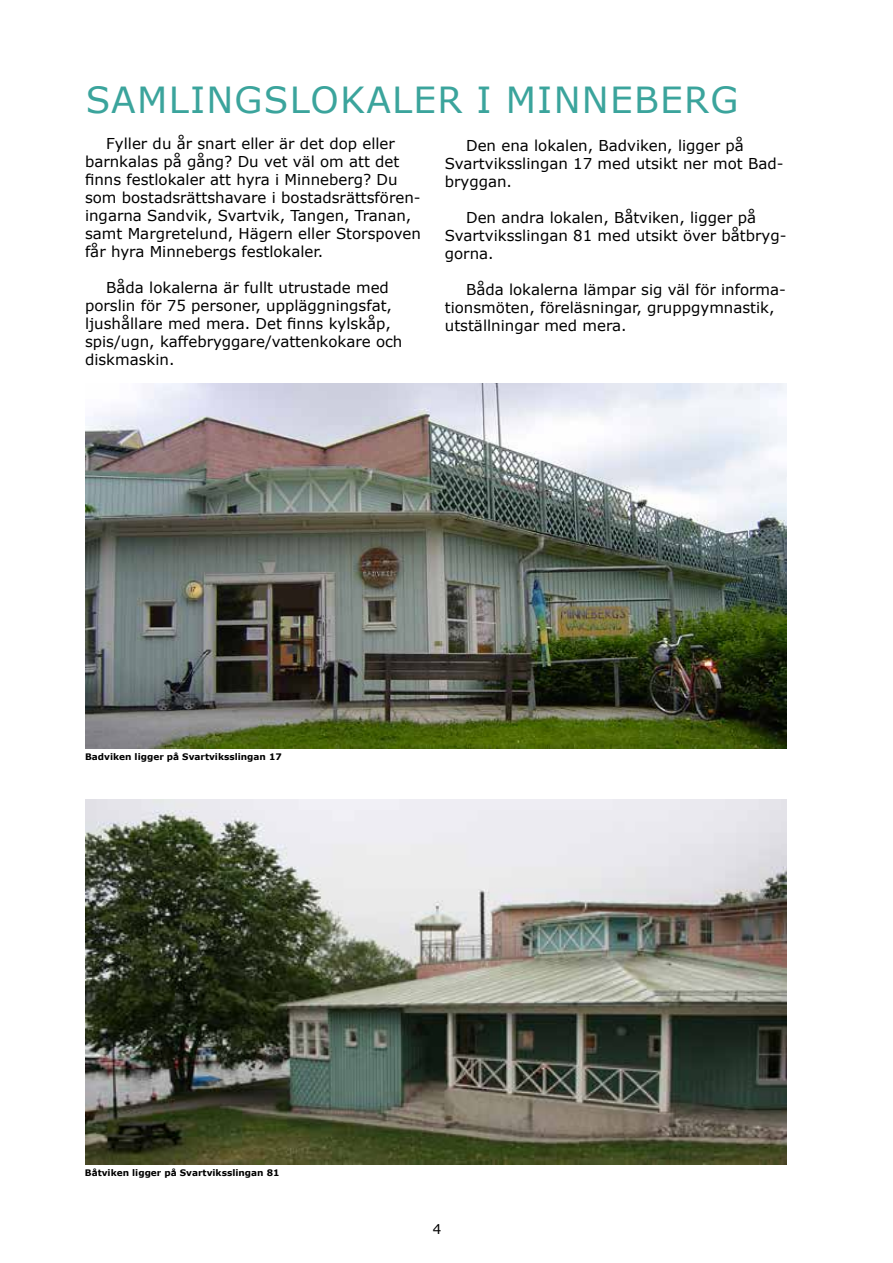
<style>
.page{position:relative;width:893px;height:1263px;background:#fff}
.page>*{position:absolute;margin:0;border:0;box-sizing:border-box;transform-origin:0 0}
.t1{font:36px "Verdana";letter-spacing:.035em;color:#3ba49c}
.t2{font:15px/18px "Verdana";color:#000}
.t3{font:13.5px "Verdana";color:#000}
.t4{font:700 9px "Verdana";color:#000}
</style>
<div class="page">
<img style="left:86px;top:384px;width:701px;height:364px">
<img style="left:85px;top:799px;width:702px;height:365px">
<h1 class="t1" style="left:86px;top:75px;width:654px">SAMLINGSLOKALER I MINNEBERG</h1>
<p class="t2" style="left:85px;top:134px;width:337px;text-indent:21px">Fyller du år snart eller är det dop eller barnkalas på gång? Du vet väl om att det finns festlokaler att hyra i Minneberg? Du som bostadsrättshavare i bostadsrättsfören&shy;ingarna Sandvik, Svartvik, Tangen, Tranan, samt Margretelund, Hägern eller Storspoven får hyra Minnebergs festlokaler.</p>
<p class="t2" style="left:85px;top:278px;width:319px;text-indent:21px">Båda lokalerna är fullt utrustade med porslin för 75 personer, uppläggningsfat, ljushållare med mera. Det finns kylskåp, spis/ugn, kaffebryggare/vattenkokare och diskmaskin.</p>
<p class="t2" style="left:445px;top:136px;width:340px;text-indent:21px">Den ena lokalen, Badviken, ligger på<br>Svartviksslingan 17 med utsikt ner mot Bad&shy;bryggan.</p>
<p class="t2" style="left:445px;top:208px;width:343px;text-indent:21px">Den andra lokalen, Båtviken, ligger på<br>Svartviksslingan 81 med utsikt över båtbryg&shy;gorna.</p>
<p class="t2" style="left:445px;top:280px;width:342px;text-indent:21px">Båda lokalerna lämpar sig väl för informa&shy;tionsmöten, föreläsningar, gruppgymnastik, utställningar med mera.</p>
<p class="t4" style="left:85px;top:750px;width:198px">Badviken ligger på Svartviksslingan 17</p>
<p class="t4" style="left:85px;top:1166px;width:196px">Båtviken ligger på Svartviksslingan 81</p>
<p class="t3" style="left:433px;top:1220px;width:10px">4</p>
</div>
